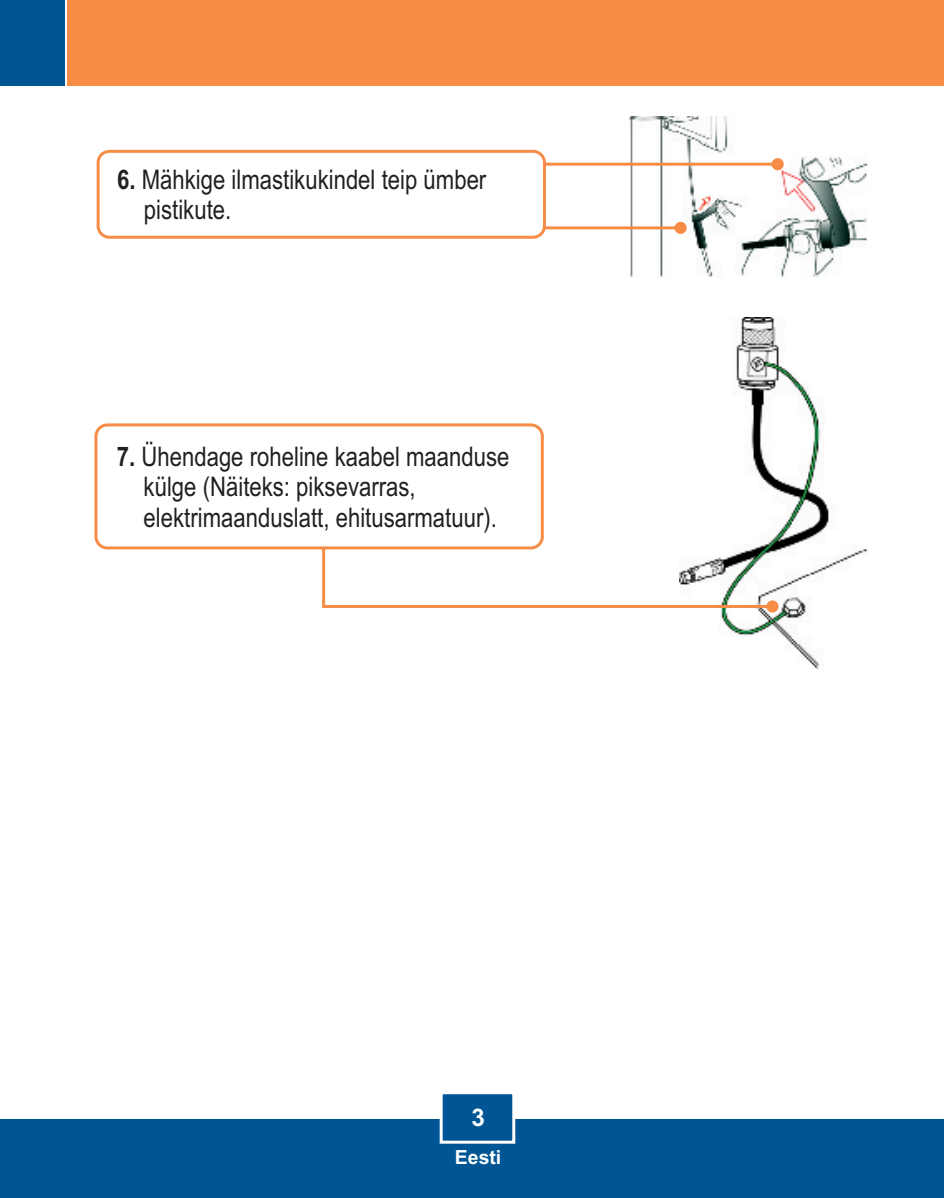
<style>
.page{position:relative;width:944px;height:1198px;background:#fff}
.page>*{position:absolute;margin:0;border:0;box-sizing:border-box;transform-origin:0 0}
.t1{font:27px/30.6px "Arial Narrow";color:#231f20}
.t2{font:700 24.3px "Arial";color:#fff}
.t3{font:700 19.5px "Arial";color:#fff}
.s1{font-weight:700}
</style>
<div class="page">
<div style="left:0;top:1119px;width:944px;height:79px;background:#005595"></div>
<div style="left:68px;top:0;width:876px;height:86px;background:#f68c45"></div>
<div style="left:0;top:0;width:64px;height:86px;background:#005595"></div>
<svg style="left:439px;top:1094px;width:77px;height:50px"></svg>
<img style="left:721px;top:317px;width:146px;height:351px">
<img style="left:629px;top:117px;width:238px;height:160px">
<svg style="left:322px;top:536px;width:456px;height:76px"></svg>
<svg style="left:546px;top:222px;width:140px;height:12px"></svg>
<svg style="left:546px;top:158px;width:237px;height:12px"></svg>
<div style="left:97px;top:150px;width:449px;height:89px;background:#fff;border:3px solid #f68c45;border-radius:11px"></div>
<div style="left:94px;top:423px;width:450px;height:126px;background:#fff;border:3px solid #f68c45;border-radius:11px"></div>
<p class="t1" style="left:144px;top:166px;width:344px;text-indent:-27px"><span class="s1">6.</span> Mähkige ilmastikukindel teip ümber pistikute.</p>
<p class="t1" style="left:144px;top:443px;width:367px;text-indent:-27px"><span class="s1">7.</span> Ühendage roheline kaabel maanduse külge (Näiteks: piksevarras, elektrimaanduslatt, ehitusarmatuur).</p>
<p class="t2" style="left:471px;top:1108px;width:15px">3</p>
<p class="t3" style="left:455px;top:1150px;width:48px">Eesti</p>
</div>
